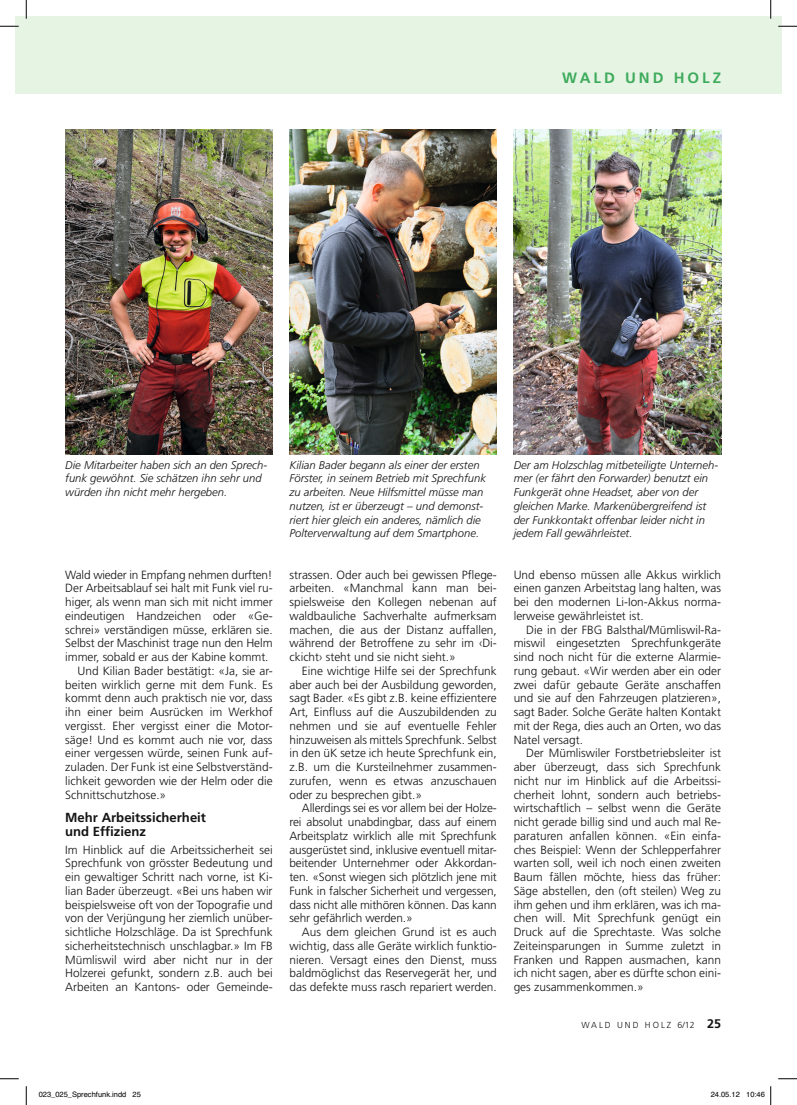
<style>
.page{position:relative;width:797px;height:1105px;background:#fff}
.page>*{position:absolute;margin:0;border:0;box-sizing:border-box;transform-origin:0 0}
.t1{font:700 15px "Frutiger LT Std";letter-spacing:.2em;color:#3eab5c}
.t2{font:700 13.12px/14.4px "Frutiger LT Std";color:#131413}
.t3{font:300 11.88px/13.8px "Frutiger LT Std";color:#131413;text-align:justify}
.t4{font:italic 300 11.25px/13.8px "Frutiger LT Std";color:#131413}
.t5{font:300 8.75px "Frutiger LT Std";letter-spacing:.225em;color:#131413}
.t6{font:7.5px "Helvetica";color:#000}
.s1{font-weight:700;font-size:12.5px}
</style>
<div class="page">
<div style="left:16px;top:16px;width:10px;height:78px;background:#e5f4e3"></div>
<div style="left:26px;top:16px;width:755px;height:78px;background:#e5f4e3"></div>
<img style="left:289px;top:129px;width:208px;height:326px">
<img style="left:65px;top:129px;width:208px;height:326px">
<img style="left:513px;top:129px;width:208px;height:326px">
<svg style="left:0;top:25px;width:19px;height:2px"></svg>
<svg style="left:778px;top:25px;width:19px;height:2px"></svg>
<svg style="left:0;top:1078px;width:19px;height:1px"></svg>
<svg style="left:778px;top:1078px;width:19px;height:1px"></svg>
<svg style="left:25px;top:0;width:2px;height:19px"></svg>
<svg style="left:25px;top:1086px;width:2px;height:19px"></svg>
<svg style="left:770px;top:0;width:1px;height:19px"></svg>
<svg style="left:770px;top:1086px;width:1px;height:19px"></svg>
<p class="t1" style="left:562px;top:69px;width:160px">WALD UND HOLZ</p>
<p class="t4" style="left:65px;top:458px;width:203px">Die Mitarbeiter haben sich an den Sprech&shy;funk gewöhnt. Sie schätzen ihn sehr und würden ihn nicht mehr hergeben.</p>
<p class="t3" style="left:65px;top:568px;width:209px">Wald wieder in Empfang nehmen durften!</p>
<p class="t3" style="left:65px;top:581px;width:209px">Der Arbeitsablauf sei halt mit Funk viel ru-</p>
<p class="t3" style="left:65px;top:595px;width:209px">higer, als wenn man sich mit nicht immer</p>
<p class="t3" style="left:65px;top:609px;width:209px">eindeutigen Handzeichen oder «Ge-</p>
<p class="t3" style="left:65px;top:623px;width:209px">schrei» verständigen müsse, erklären sie.</p>
<p class="t3" style="left:65px;top:636px;width:209px">Selbst der Maschinist trage nun den Helm</p>
<p class="t3" style="left:65px;top:650px;width:205px">immer, sobald er aus der Kabine kommt.</p>
<p class="t3" style="left:78px;top:664px;width:196px">Und Kilian Bader bestätigt: «Ja, sie ar-</p>
<p class="t3" style="left:65px;top:678px;width:209px">beiten wirklich gerne mit dem Funk. Es</p>
<p class="t3" style="left:65px;top:691px;width:209px">kommt denn auch praktisch nie vor, dass</p>
<p class="t3" style="left:65px;top:705px;width:209px">ihn einer beim Ausrücken im Werkhof</p>
<p class="t3" style="left:65px;top:719px;width:209px">vergisst. Eher vergisst einer die Motor-</p>
<p class="t3" style="left:65px;top:733px;width:209px">säge! Und es kommt auch nie vor, dass</p>
<p class="t3" style="left:65px;top:746px;width:209px">einer vergessen würde, seinen Funk auf-</p>
<p class="t3" style="left:65px;top:760px;width:209px">zuladen. Der Funk ist eine Selbstverständ-</p>
<p class="t3" style="left:65px;top:774px;width:209px">lichkeit geworden wie der Helm oder die</p>
<p class="t3" style="left:65px;top:788px;width:102px">Schnittschutzhose.»</p>
<p class="t2" style="left:65px;top:810px;width:142px">Mehr Arbeitssicherheit und Effizienz</p>
<p class="t3" style="left:65px;top:843px;width:209px">Im Hinblick auf die Arbeitssicherheit sei Sprechfunk von grösster Bedeutung und ein gewaltiger Schritt nach vorne, ist Ki&shy;lian Bader überzeugt. «Bei uns haben wir beispielsweise oft von der Topografie und von der Verjüngung her ziemlich unüber&shy;sichtliche Holzschläge. Da ist Sprechfunk sicherheitstechnisch unschlagbar.» Im FB Mümliswil wird aber nicht nur in der Holzerei gefunkt, sondern z.B. auch bei Arbeiten an Kantons- oder Gemeinde-</p>
<p class="t4" style="left:289px;top:458px;width:198px">Kilian Bader begann als einer der ersten Förster, in seinem Betrieb mit Sprechfunk zu arbeiten. Neue Hilfsmittel müsse man nutzen, ist er überzeugt – und demonst&shy;riert hier gleich ein anderes, nämlich die Polterverwaltung auf dem Smartphone.</p>
<p class="t4" style="left:513px;top:458px;width:206px">Der am Holzschlag mitbeteiligte Unterneh&shy;mer (er fährt den Forwarder) benutzt ein Funkgerät ohne Headset, aber von der gleichen Marke. Markenübergreifend ist der Funkkontakt offenbar leider nicht in jedem Fall gewährleistet.</p>
<p class="t3" style="left:513px;top:568px;width:209px">Und ebenso müssen alle Akkus wirklich</p>
<p class="t3" style="left:513px;top:581px;width:209px">einen ganzen Arbeitstag lang halten, was</p>
<p class="t3" style="left:513px;top:595px;width:209px">bei den modernen Li-Ion-Akkus norma-</p>
<p class="t3" style="left:513px;top:609px;width:131px">lerweise gewährleistet ist.</p>
<p class="t3" style="left:526px;top:623px;width:196px">Die in der FBG Balsthal/Mümliswil-Ra-</p>
<p class="t3" style="left:513px;top:636px;width:209px">miswil eingesetzten Sprechfunkgeräte</p>
<p class="t3" style="left:513px;top:650px;width:209px">sind noch nicht für die externe Alarmie-</p>
<p class="t3" style="left:513px;top:664px;width:209px">rung gebaut. «Wir werden aber ein oder</p>
<p class="t3" style="left:513px;top:678px;width:209px">zwei dafür gebaute Geräte anschaffen</p>
<p class="t3" style="left:513px;top:691px;width:209px">und sie auf den Fahrzeugen platzieren»,</p>
<p class="t3" style="left:513px;top:705px;width:209px">sagt Bader. Solche Geräte halten Kontakt</p>
<p class="t3" style="left:513px;top:719px;width:209px">mit der Rega, dies auch an Orten, wo das</p>
<p class="t3" style="left:513px;top:733px;width:71px">Natel versagt.</p>
<p class="t3" style="left:526px;top:746px;width:196px">Der Mümliswiler Forstbetriebsleiter ist</p>
<p class="t3" style="left:513px;top:760px;width:209px">aber überzeugt, dass sich Sprechfunk</p>
<p class="t3" style="left:513px;top:774px;width:209px">nicht nur im Hinblick auf die Arbeitssi-</p>
<p class="t3" style="left:513px;top:788px;width:209px">cherheit lohnt, sondern auch betriebs-</p>
<p class="t3" style="left:513px;top:801px;width:209px">wirtschaftlich – selbst wenn die Geräte</p>
<p class="t3" style="left:513px;top:815px;width:209px">nicht gerade billig sind und auch mal Re-</p>
<p class="t3" style="left:513px;top:829px;width:209px">paraturen anfallen können. «Ein einfa-</p>
<p class="t3" style="left:513px;top:843px;width:209px">ches Beispiel: Wenn der Schlepperfahrer</p>
<p class="t3" style="left:513px;top:856px;width:209px">warten soll, weil ich noch einen zweiten</p>
<p class="t3" style="left:513px;top:870px;width:209px">Baum fällen möchte, hiess das früher:</p>
<p class="t3" style="left:513px;top:884px;width:209px">Säge abstellen, den (oft steilen) Weg zu</p>
<p class="t3" style="left:513px;top:898px;width:209px">ihm gehen und ihm erklären, was ich ma-</p>
<p class="t3" style="left:513px;top:911px;width:209px">chen will. Mit Sprechfunk genügt ein</p>
<p class="t3" style="left:513px;top:925px;width:209px">Druck auf die Sprechtaste. Was solche</p>
<p class="t3" style="left:513px;top:939px;width:209px">Zeiteinsparungen in Summe zuletzt in</p>
<p class="t3" style="left:513px;top:953px;width:209px">Franken und Rappen ausmachen, kann</p>
<p class="t3" style="left:513px;top:966px;width:209px">ich nicht sagen, aber es dürfte schon eini-</p>
<p class="t3" style="left:513px;top:980px;width:131px">ges zusammenkommen.»</p>
<p class="t3" style="left:289px;top:568px;width:209px">strassen. Oder auch bei gewissen Pflege-</p>
<p class="t3" style="left:289px;top:581px;width:209px">arbeiten. «Manchmal kann man bei-</p>
<p class="t3" style="left:289px;top:595px;width:209px">spielsweise den Kollegen nebenan auf</p>
<p class="t3" style="left:289px;top:609px;width:209px">waldbauliche Sachverhalte aufmerksam</p>
<p class="t3" style="left:289px;top:623px;width:209px">machen, die aus der Distanz auffallen,</p>
<p class="t3" style="left:289px;top:636px;width:209px">während der Betroffene zu sehr im ‹Di-</p>
<p class="t3" style="left:289px;top:650px;width:168px">ckicht› steht und sie nicht sieht.»</p>
<p class="t3" style="left:302px;top:664px;width:196px">Eine wichtige Hilfe sei der Sprechfunk</p>
<p class="t3" style="left:289px;top:678px;width:209px">aber auch bei der Ausbildung geworden,</p>
<p class="t3" style="left:289px;top:691px;width:209px">sagt Bader. «Es gibt z.B. keine effizientere</p>
<p class="t3" style="left:289px;top:705px;width:209px">Art, Einfluss auf die Auszubildenden zu</p>
<p class="t3" style="left:289px;top:719px;width:209px">nehmen und sie auf eventuelle Fehler</p>
<p class="t3" style="left:289px;top:733px;width:209px">hinzuweisen als mittels Sprechfunk. Selbst</p>
<p class="t3" style="left:289px;top:746px;width:209px">in den üK setze ich heute Sprechfunk ein,</p>
<p class="t3" style="left:289px;top:760px;width:209px">z.B. um die Kursteilnehmer zusammen-</p>
<p class="t3" style="left:289px;top:774px;width:209px">zurufen, wenn es etwas anzuschauen</p>
<p class="t3" style="left:289px;top:788px;width:134px">oder zu besprechen gibt.»</p>
<p class="t3" style="left:302px;top:801px;width:196px">Allerdings sei es vor allem bei der Holze-</p>
<p class="t3" style="left:289px;top:815px;width:209px">rei absolut unabdingbar, dass auf einem</p>
<p class="t3" style="left:289px;top:829px;width:209px">Arbeitsplatz wirklich alle mit Sprechfunk</p>
<p class="t3" style="left:289px;top:843px;width:209px">ausgerüstet sind, inklusive eventuell mitar-</p>
<p class="t3" style="left:289px;top:856px;width:209px">beitender Unternehmer oder Akkordan-</p>
<p class="t3" style="left:289px;top:870px;width:209px">ten. «Sonst wiegen sich plötzlich jene mit</p>
<p class="t3" style="left:289px;top:884px;width:209px">Funk in falscher Sicherheit und vergessen,</p>
<p class="t3" style="left:289px;top:898px;width:209px">dass nicht alle mithören können. Das kann</p>
<p class="t3" style="left:289px;top:911px;width:125px">sehr gefährlich werden.»</p>
<p class="t3" style="left:302px;top:925px;width:196px">Aus dem gleichen Grund ist es auch</p>
<p class="t3" style="left:289px;top:939px;width:209px">wichtig, dass alle Geräte wirklich funktio-</p>
<p class="t3" style="left:289px;top:953px;width:209px">nieren. Versagt eines den Dienst, muss</p>
<p class="t3" style="left:289px;top:966px;width:209px">baldmöglichst das Reservegerät her, und</p>
<p class="t3" style="left:289px;top:980px;width:209px">das defekte muss rasch repariert werden.</p>
<p class="t5" style="left:581px;top:1020px;width:141px">WALD UND HOLZ 6/12 <span class="s1">25</span></p>
<p class="t6" style="left:39px;top:1089px;width:104px">023_025_Sprechfunk.indd 25</p>
<p class="t6" style="left:710px;top:1089px;width:56px">24.05.12 10:46</p>
</div>
